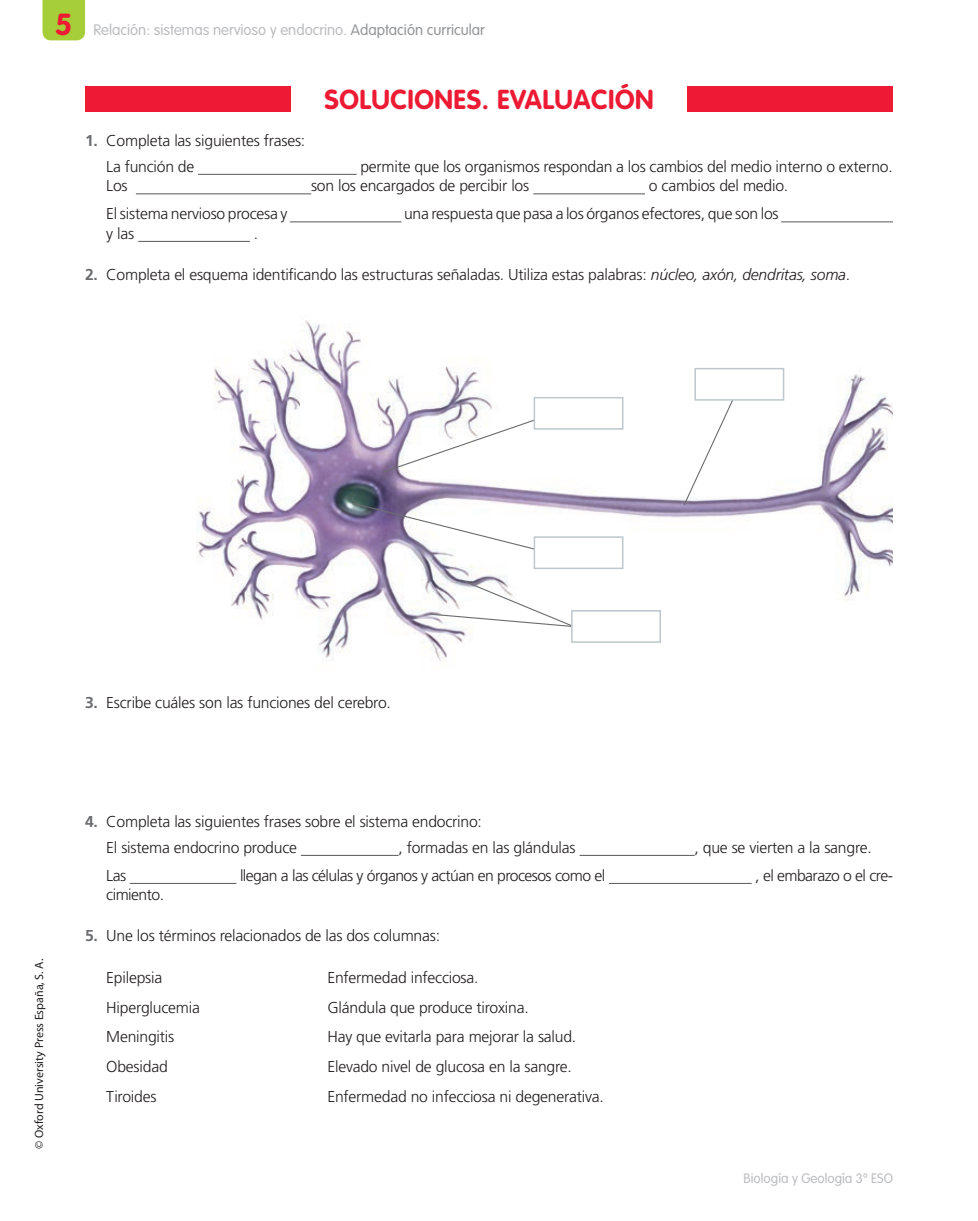
<style>
.page{position:relative;width:978px;height:1221px;background:#fff}
.page>*{position:absolute;margin:0;border:0;box-sizing:border-box;transform-origin:0 0}
.OUP02_05_Cabecero{font:700 27px "VAG Rounded Std";letter-spacing:.02em;color:#ed1a33}
.P05_Texto_objetivo_p{font:300 15.75px "Frutiger LT Pro";letter-spacing:-.015em;color:#231f20}
.P02_Texto_General{font:300 15.75px "Frutiger LT Pro";letter-spacing:-.015em;color:#231f20}
.P05_Texto_objetivo_p-2{font:300 15.75px "Frutiger LT Pro";letter-spacing:-.035em;color:#231f20}
.t1{font:300 15px "VAG Rounded Std";color:#bcbdc0}
.t2{font:300 13.5px "VAG Rounded Std";color:#bcbdc0}
.t3{font:12px "Myriad Pro";color:#231f20}
.s1{font-weight:700;font-size:30px;color:#ed1a33}
.s2{color:#939598}
.s3{font-weight:700;color:#6c6d70}
.s4{font-style:italic}
</style>
<div class="page">
<div style="left:43px;top:0;width:42px;height:40px;background:#a6ce39"></div>
<div style="left:85px;top:86px;width:808px;height:26px;background:#ed1a33"></div>
<div style="left:291px;top:85px;width:396px;height:28px;background:#fff"></div>
<hr style="left:198px;top:174px;width:159px;height:1px;background:#57585a">
<hr style="left:136px;top:193px;width:175px;height:1px;background:#57585a">
<hr style="left:533px;top:193px;width:112px;height:1px;background:#57585a">
<hr style="left:290px;top:221px;width:112px;height:1px;background:#57585a">
<hr style="left:781px;top:221px;width:112px;height:1px;background:#57585a">
<hr style="left:138px;top:241px;width:112px;height:1px;background:#57585a">
<hr style="left:301px;top:855px;width:98px;height:1px;background:#57585a">
<hr style="left:580px;top:855px;width:115px;height:1px;background:#57585a">
<hr style="left:130px;top:883px;width:106px;height:1px;background:#57585a">
<hr style="left:609px;top:883px;width:143px;height:1px;background:#57585a">
<img style="left:196px;top:320px;width:697px;height:341px">
<svg style="left:381px;top:411px;width:176px;height:62px"></svg>
<svg style="left:683px;top:391px;width:55px;height:115px"></svg>
<svg style="left:353px;top:502px;width:197px;height:52px"></svg>
<div style="left:534px;top:397px;width:89px;height:32px;background:#fff;border:2px solid #bdc7cc"></div>
<div style="left:534px;top:536px;width:89px;height:33px;background:#fff;border:2px solid #bdc7cc"></div>
<div style="left:694px;top:368px;width:90px;height:32px;background:#fff;border:2px solid #bdc7cc"></div>
<svg style="left:429px;top:578px;width:154px;height:53px"></svg>
<div style="left:571px;top:610px;width:90px;height:32px;background:#fff;border:2px solid #bdc7cc"></div>
<p class="t1" style="left:55px;top:21px;width:431px"><span class="s1">5</span> Relación: sistemas nervioso y endocrino. <span class="s2">Adaptación curricular</span></p>
<p class="OUP02_05_Cabecero" style="left:324px;top:84px;width:331px">SOLUCIONES. EVALUACIÓN</p>
<p class="P05_Texto_objetivo_p" style="left:85px;top:131px;width:222px"><span class="s3">1.</span> Completa las siguientes frases:</p>
<p class="P05_Texto_objetivo_p" style="left:106px;top:157px;width:90px">La función de</p>
<p class="P05_Texto_objetivo_p" style="left:360px;top:157px;width:534px">permite que los organismos respondan a los cambios del medio interno o externo.</p>
<p class="P05_Texto_objetivo_p" style="left:106px;top:177px;width:23px">Los</p>
<p class="P05_Texto_objetivo_p" style="left:311px;top:177px;width:220px">son los encargados de percibir los</p>
<p class="P05_Texto_objetivo_p" style="left:649px;top:177px;width:141px">o cambios del medio.</p>
<p class="P05_Texto_objetivo_p" style="left:106px;top:205px;width:183px">El sistema nervioso procesa y</p>
<p class="P05_Texto_objetivo_p" style="left:404px;top:205px;width:376px">una respuesta que pasa a los órganos efectores, que son los</p>
<p class="P05_Texto_objetivo_p" style="left:106px;top:224px;width:29px">y las</p>
<p class="P05_Texto_objetivo_p" style="left:254px;top:224px;width:6px">.</p>
<p class="P05_Texto_objetivo_p" style="left:85px;top:265px;width:767px"><span class="s3">2.</span> Completa el esquema identificando las estructuras señaladas. Utiliza estas palabras: <span class="s4">núcleo, axón, dendritas, soma</span>.</p>
<p class="P05_Texto_objetivo_p" style="left:85px;top:693px;width:307px"><span class="s3">3.</span> Escribe cuáles son las funciones del cerebro.</p>
<p class="t3" style="left:32px;top:1148px;width:191px;rotate:-90deg">© Oxford University Press España, S. A.</p>
<p class="P05_Texto_objetivo_p" style="left:85px;top:812px;width:398px"><span class="s3">4.</span> Completa las siguientes frases sobre el sistema endocrino:</p>
<p class="P05_Texto_objetivo_p" style="left:106px;top:838px;width:192px">El sistema endocrino produce</p>
<p class="P05_Texto_objetivo_p" style="left:398px;top:838px;width:179px">, formadas en las glándulas</p>
<p class="P05_Texto_objetivo_p" style="left:694px;top:838px;width:179px">, que se vierten a la sangre.</p>
<p class="P05_Texto_objetivo_p" style="left:106px;top:866px;width:21px">Las</p>
<p class="P05_Texto_objetivo_p-2" style="left:240px;top:866px;width:367px">llegan a las células y órganos y actúan en procesos como el</p>
<p class="P05_Texto_objetivo_p-2" style="left:755px;top:866px;width:139px">, el embarazo o el cre-</p>
<p class="P05_Texto_objetivo_p-2" style="left:106px;top:885px;width:59px">cimiento.</p>
<p class="P05_Texto_objetivo_p" style="left:85px;top:926px;width:357px"><span class="s3">5.</span> Une los términos relacionados de las dos columnas:</p>
<p class="P02_Texto_General" style="left:106px;top:968px;width:57px">Epilepsia</p>
<p class="P02_Texto_General" style="left:327px;top:968px;width:153px">Enfermedad infecciosa.</p>
<p class="P02_Texto_General" style="left:106px;top:997px;width:95px">Hiperglucemia</p>
<p class="P02_Texto_General" style="left:327px;top:997px;width:203px">Glándula que produce tiroxina.</p>
<p class="P02_Texto_General" style="left:106px;top:1027px;width:70px">Meningitis</p>
<p class="P02_Texto_General" style="left:327px;top:1027px;width:250px">Hay que evitarla para mejorar la salud.</p>
<p class="P02_Texto_General" style="left:106px;top:1057px;width:63px">Obesidad</p>
<p class="P02_Texto_General" style="left:327px;top:1057px;width:246px">Elevado nivel de glucosa en la sangre.</p>
<p class="P02_Texto_General" style="left:106px;top:1087px;width:52px">Tiroides</p>
<p class="P02_Texto_General" style="left:327px;top:1087px;width:278px">Enfermedad no infecciosa ni degenerativa.</p>
<p class="t2" style="left:744px;top:1170px;width:151px">Biología y Geología 3º ESO</p>
</div>
